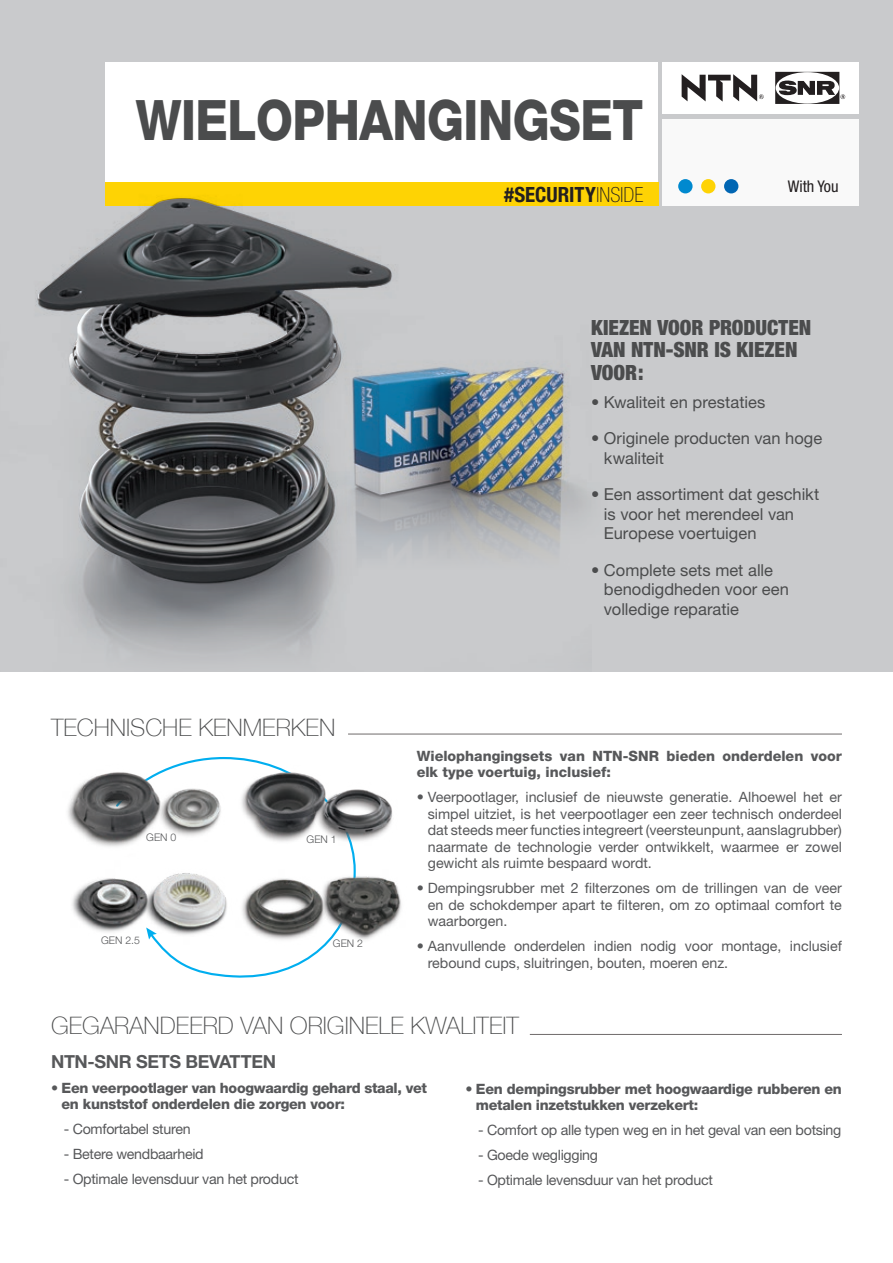
<style>
.page{position:relative;width:893px;height:1263px;background:#fff}
.page>*{position:absolute;margin:0;border:0;box-sizing:border-box;transform-origin:0 0}
.t1{font:800 55.8px "Helvetica Neue";letter-spacing:-.01em;color:#4b4c4d;scale:.85 1}
.t2{font:100 24px "Helvetica Neue";color:#4b4c4d}
.t3{font:900 condensed 21px/22.5px "Helvetica Neue";letter-spacing:-.005em;color:#4b4c4d}
.t4{font:700 condensed 20.85px "Helvetica Neue";color:#231f20}
.t5{font:700 18px "Helvetica Neue CE";letter-spacing:-.02em;color:#57585a}
.t6{font:16.5px/19.5px "Helvetica Neue";color:#4b4c4d}
.t7{font:condensed 16.2px "Helvetica Neue";color:#231f20}
.t8{font:14.25px/16.5px "Helvetica Neue";color:#57585a;text-align:justify}
.t9{font:14.25px "Helvetica Neue";letter-spacing:-.02em;color:#57585a}
.t10{font:800 14.25px/16.5px "Helvetica Neue";letter-spacing:-.02em;color:#57585a}
.t11{font:800 14.25px/16.5px "Helvetica Neue";color:#57585a}
.t12{font:300 10.5px "Helvetica Neue LT Std";color:#57585a}
.s1{font-weight:100}
.s2{font-weight:400}
</style>
<div class="page">
<svg style="left:177px;top:962px;width:127px;height:15px"></svg>
<img style="left:67px;top:757px;width:335px;height:205px">
<div style="left:0;top:0;width:893px;height:672px;background:#c9cacc"></div>
<div style="left:105px;top:63px;width:553px;height:143px;background:#fff"></div>
<div style="left:105px;top:182px;width:553px;height:24px;background:#fed304"></div>
<div style="left:663px;top:120px;width:196px;height:86px;background:#fff"></div>
<div style="left:678px;top:179px;width:15px;height:14px;background:#0089cf;border-radius:50%"></div>
<div style="left:701px;top:179px;width:14px;height:14px;background:#fed304;border-radius:50%"></div>
<div style="left:724px;top:179px;width:14px;height:14px;background:#0166b3;border-radius:50%"></div>
<div style="left:663px;top:63px;width:196px;height:51px;background:#fff"></div>
<svg style="left:682px;top:74px;width:82px;height:28px"></svg>
<svg style="left:775px;top:72px;width:70px;height:32px"></svg>
<img style="left:38px;top:197px;width:524px;height:462px">
<hr style="left:348px;top:734px;width:494px;height:1px;background:#6f6b6b">
<hr style="left:530px;top:1034px;width:312px;height:1px;background:#6f6b6b">
<p class="t1" style="left:136px;top:87px;width:599px">WIELOPHANGINGSET</p>
<p class="t4" style="left:504px;top:178px;width:141px">#SECURITY<span class="s1">INSIDE</span></p>
<p class="t7" style="left:788px;top:177px;width:52px">With You</p>
<p class="t2" style="left:51px;top:709px;width:286px">TECHNISCHE KENMERKEN</p>
<p class="t12" style="left:146px;top:831px;width:32px">GEN 0</p>
<p class="t12" style="left:307px;top:833px;width:32px">GEN 1</p>
<p class="t12" style="left:101px;top:934px;width:40px">GEN 2.5</p>
<p class="t12" style="left:333px;top:937px;width:32px">GEN 2</p>
<p class="t3" style="left:591px;top:316px;width:222px">KIEZEN VOOR PRODUCTEN<br>VAN NTN-SNR IS KIEZEN<br>VOOR:</p>
<p class="t6" style="left:591px;top:392px;width:176px">• Kwaliteit en prestaties</p>
<p class="t6" style="left:604px;top:428px;width:220px;text-indent:-13px">• Originele producten van hoge kwaliteit</p>
<p class="t6" style="left:604px;top:484px;width:217px;text-indent:-13px">• Een assortiment dat geschikt is voor het merendeel van<br>Europese voertuigen</p>
<p class="t6" style="left:604px;top:560px;width:187px;text-indent:-13px">• Complete sets met alle benodigdheden voor een volledige reparatie</p>
<p class="t11" style="left:417px;top:747px;width:427px">Wielophangingsets van NTN-SNR bieden onderdelen voor elk type voertuig, inclusief:</p>
<p class="t8" style="left:428px;top:788px;width:416px;text-indent:-11px">• Veerpootlager, inclusief de nieuwste generatie. Alhoewel het er simpel uitziet, is het veerpootlager een zeer technisch onderdeel dat steeds meer functies integreert (veersteunpunt, aanslagrubber) naarmate de technologie verder ontwikkelt, waarmee er zowel gewicht als ruimte bespaard wordt.</p>
<p class="t8" style="left:428px;top:879px;width:416px;text-indent:-11px">• Dempingsrubber met 2 filterzones om de trillingen van de veer en de schokdemper apart te filteren, om zo optimaal comfort te waarborgen.</p>
<p class="t8" style="left:428px;top:937px;width:416px;text-indent:-11px">• Aanvullende onderdelen indien nodig voor montage, inclusief rebound cups, sluitringen, bouten, moeren enz.</p>
<p class="t2" style="left:51px;top:1007px;width:469px">GEGARANDEERD VAN ORIGINELE KWALITEIT</p>
<p class="t5" style="left:51px;top:1050px;width:227px">NTN-SNR SETS BEVATTEN</p>
<p class="t10" style="left:62px;top:1079px;width:367px;text-indent:-11px"><span class="s2">•</span> Een veerpootlager van hoogwaardig gehard staal, vet en kunststof onderdelen die zorgen voor:</p>
<p class="t9" style="left:64px;top:1120px;width:128px">- Comfortabel sturen</p>
<p class="t9" style="left:64px;top:1145px;width:141px">- Betere wendbaarheid</p>
<p class="t9" style="left:64px;top:1170px;width:236px">- Optimale levensduur van het product</p>
<p class="t10" style="left:476px;top:1080px;width:368px;text-indent:-11px"><span class="s2">•</span> Een dempingsrubber met hoogwaardige rubberen en metalen inzetstukken verzekert:</p>
<p class="t9" style="left:478px;top:1122px;width:365px">- Comfort op alle typen weg en in het geval van een botsing</p>
<p class="t9" style="left:478px;top:1147px;width:121px">- Goede wegligging</p>
<p class="t9" style="left:478px;top:1172px;width:236px">- Optimale levensduur van het product</p>
</div>
